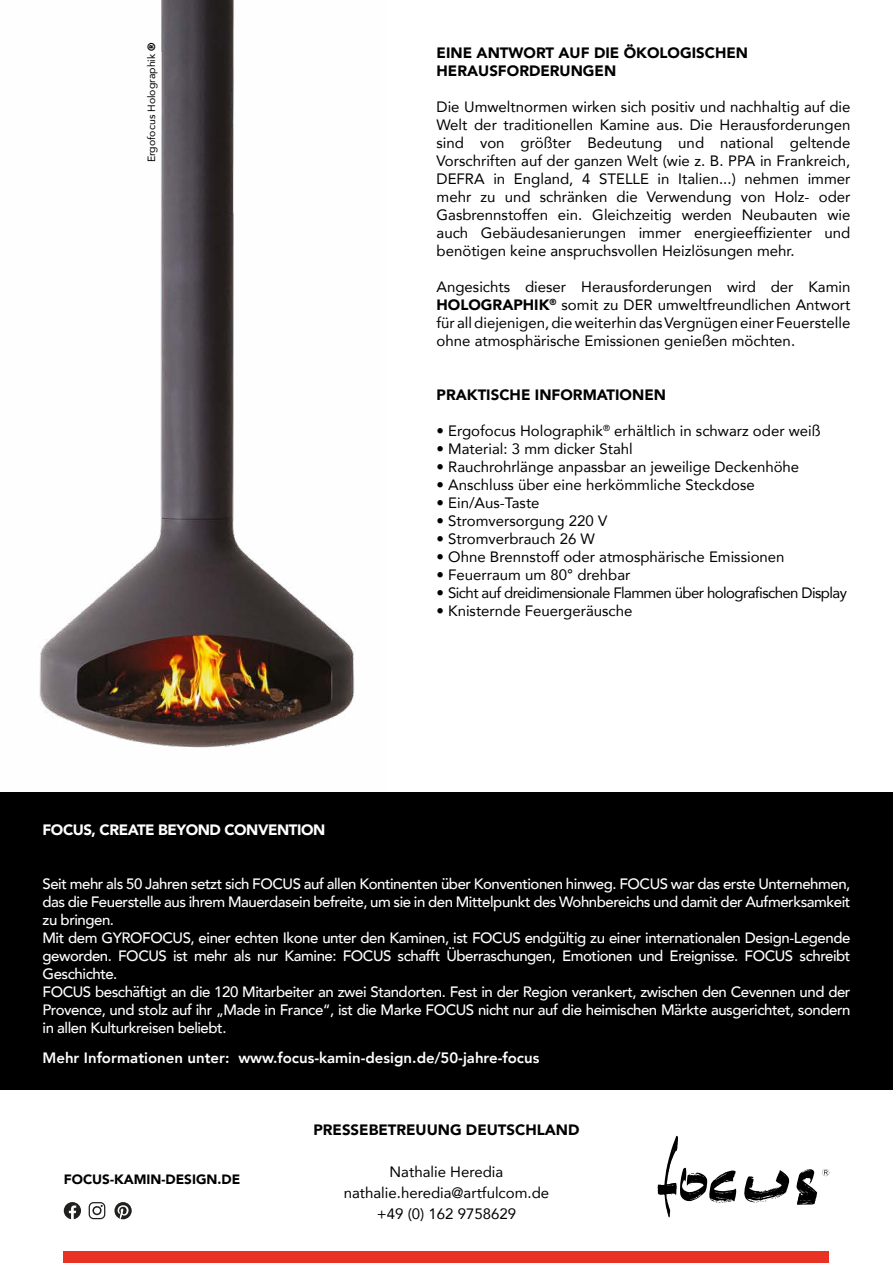
<style>
.page{position:relative;width:893px;height:1263px;background:#fff}
.page>*{position:absolute;margin:0;border:0;box-sizing:border-box;transform-origin:0 0}
.t1{font:15px/18px "Avenir";color:#000;text-align:justify}
.t2{font:500 15px/18px "Avenir";letter-spacing:-.03em;color:#fff}
.t3{font:900 15px/18px "Avenir";color:#000}
.t4{font:800 15px "Avenir";color:#fff}
.t5{font:15px "Avenir";letter-spacing:-.04em;color:#000}
.t6{font:900 15px "Avenir";letter-spacing:-.03em;color:#fff}
.t7{font:900 13.5px "Avenir";color:#000}
.t8{font:10.5px "Avenir";color:#000}
.s1{font-weight:900}
</style>
<div class="page">
<svg style="left:658px;top:1136px;width:78px;height:81px"></svg>
<svg style="left:744px;top:1170px;width:46px;height:33px"></svg>
<svg style="left:796px;top:1169px;width:33px;height:36px"></svg>
<div style="left:0;top:792px;width:893px;height:297px;background:#000"></div>
<svg style="left:64px;top:1202px;width:17px;height:17px"></svg>
<svg style="left:114px;top:1202px;width:18px;height:17px"></svg>
<svg style="left:89px;top:1202px;width:16px;height:17px"></svg>
<div style="left:64px;top:1251px;width:765px;height:12px;background:#e93223"></div>
<img style="left:39px;top:0;width:316px;height:748px">
<p class="t8" style="left:143px;top:162px;width:121px;rotate:-90deg">Ergofocus Holographik <span class="s1">®</span></p>
<p class="t6" style="left:43px;top:817px;width:284px">FOCUS, CREATE BEYOND CONVENTION</p>
<p class="t3" style="left:437px;top:43px;width:313px">EINE ANTWORT AUF DIE ÖKOLOGISCHEN<br>HERAUSFORDERUNGEN</p>
<p class="t1" style="left:437px;top:97px;width:415px">Die Umweltnormen wirken sich positiv und nachhaltig auf die Welt der traditionellen Kamine aus. Die Herausforderungen sind von größter Bedeutung und national geltende Vorschriften auf der ganzen Welt (wie z. B. PPA in Frankreich, DEFRA in England, 4 STELLE in Italien...) nehmen immer mehr zu und schränken die Verwendung von Holz- oder Gasbrennstoffen ein. Gleichzeitig werden Neubauten wie auch Gebäudesanierungen immer energieeffizienter und benötigen keine anspruchsvollen Heizlösungen mehr.</p>
<p class="t1" style="left:437px;top:277px;width:415px">Angesichts dieser Herausforderungen wird der Kamin <span class="s1">HOLOGRAPHIK</span><sup>®</sup> somit zu DER umweltfreundlichen Antwort für all diejenigen, die weiterhin das Vergnügen einer Feuerstelle ohne atmosphärische Emissionen genießen möchten.</p>
<p class="t3" style="left:437px;top:385px;width:231px">PRAKTISCHE INFORMATIONEN</p>
<p class="t1" style="left:437px;top:421px;width:386px">• Ergofocus Holographik<sup>®</sup> erhältlich in schwarz oder weiß</p>
<p class="t1" style="left:437px;top:439px;width:198px">• Material: 3 mm dicker Stahl</p>
<p class="t1" style="left:437px;top:457px;width:364px">• Rauchrohrlänge anpassbar an jeweilige Deckenhöhe</p>
<p class="t1" style="left:437px;top:475px;width:320px">• Anschluss über eine herkömmliche Steckdose</p>
<p class="t1" style="left:437px;top:493px;width:105px">• Ein/Aus-Taste</p>
<p class="t1" style="left:437px;top:511px;width:172px">• Stromversorgung 220 V</p>
<p class="t1" style="left:437px;top:529px;width:160px">• Stromverbrauch 26 W</p>
<p class="t1" style="left:437px;top:547px;width:350px">• Ohne Brennstoff oder atmosphärische Emissionen</p>
<p class="t1" style="left:437px;top:565px;width:195px">• Feuerraum um 80° drehbar</p>
<p class="t5" style="left:437px;top:580px;width:412px">• Sicht auf dreidimensionale Flammen über holografischen Display</p>
<p class="t1" style="left:437px;top:601px;width:197px">• Knisternde Feuergeräusche</p>
<p class="t2" style="left:43px;top:874px;width:809px">Seit mehr als 50 Jahren setzt sich FOCUS auf allen Kontinenten über Konventionen hinweg. FOCUS war das erste Unternehmen, das die Feuerstelle aus ihrem Mauerdasein befreite, um sie in den Mittelpunkt des Wohnbereichs und damit der Aufmerksamkeit zu bringen.<br>Mit dem GYROFOCUS, einer echten Ikone unter den Kaminen, ist FOCUS endgültig zu einer internationalen Design-Legende geworden. FOCUS ist mehr als nur Kamine: FOCUS schafft Überraschungen, Emotionen und Ereignisse. FOCUS schreibt Geschichte.<br>FOCUS beschäftigt an die 120 Mitarbeiter an zwei Standorten. Fest in der Region verankert, zwischen den Cevennen und der Provence, und stolz auf ihr „Made in France“, ist die Marke FOCUS nicht nur auf die heimischen Märkte ausgerichtet, sondern in allen Kulturkreisen beliebt.</p>
<p class="t4" style="left:43px;top:1046px;width:498px">Mehr Informationen unter: www.focus-kamin-design.de/50-jahre-focus</p>
<p class="t7" style="left:64px;top:1168px;width:178px">FOCUS-KAMIN-DESIGN.DE</p>
<p class="t3" style="left:313px;top:1120px;width:268px">PRESSEBETREUUNG DEUTSCHLAND</p>
<p class="t1" style="left:344px;top:1161px;width:207px;line-height:21px;text-align:center">Nathalie Heredia nathalie.heredia@artfulcom.de +49 (0) 162 9758629</p>
</div>
